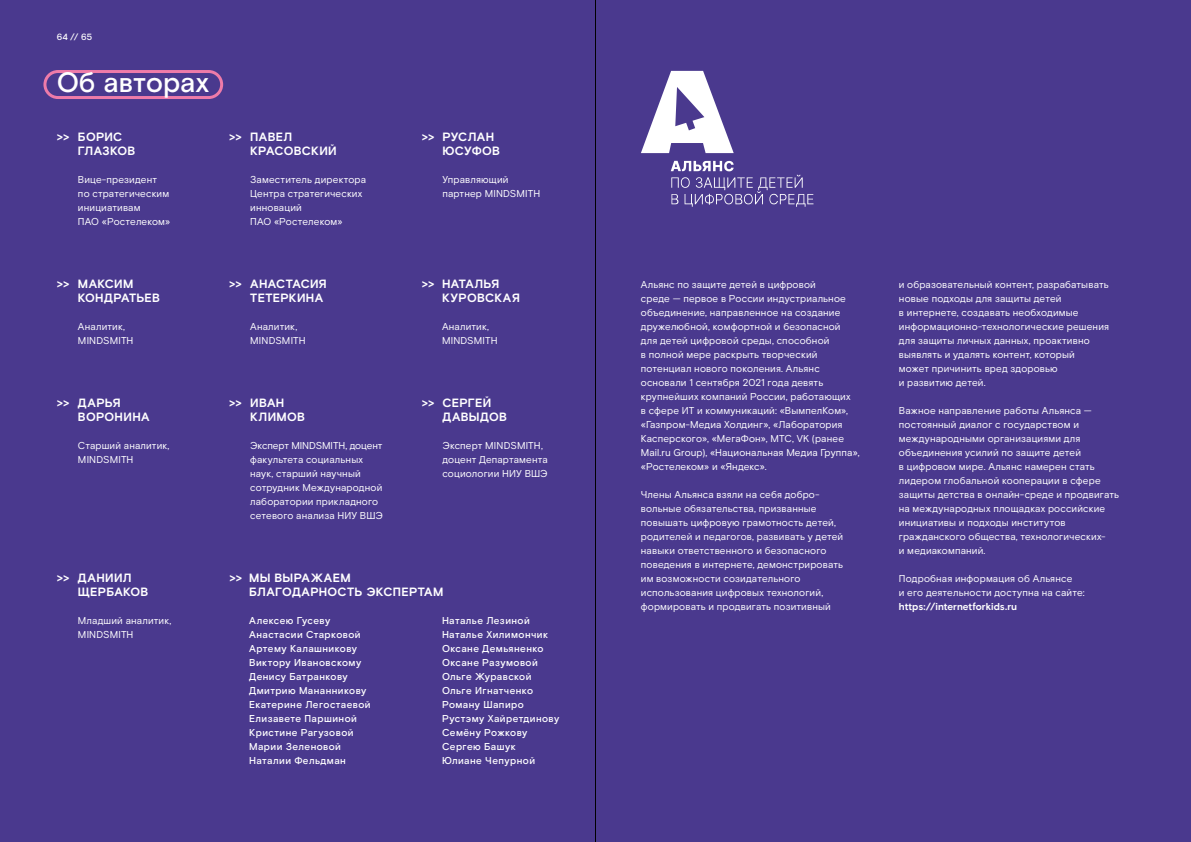
<style>
.page{position:relative;width:1191px;height:842px;background:#4a398e}
.page>*{position:absolute;margin:0;border:0;box-sizing:border-box;transform-origin:0 0}
.t1{font:500 28px "Rostelecom Basis";color:#fff}
.t2{font:700 12px/14px "Rostelecom Basis";letter-spacing:.025em;color:#fff}
.t3{font:10px/14px "Rostelecom Basis";letter-spacing:.015em;color:#fff}
.t4{font:500 10px/14px "Rostelecom Basis";letter-spacing:.045em;color:#fff}
.t5{font:700 10px "Rostelecom Basis";color:#fff}
.t6{font:500 9px "Rostelecom Basis";color:#fff}
</style>
<div class="page">
<div style="left:43px;top:70px;width:180px;height:29px;border:3px solid #ee7ba9;border-radius:13px"></div>
<hr style="left:595px;top:0;width:1px;height:842px;background:#000">
<svg style="left:641px;top:71px;width:92px;height:82px"></svg>
<svg style="left:670px;top:161px;width:143px;height:46px"></svg>
<p class="t6" style="left:57px;top:32px;width:37px">64 // 65</p>
<h1 class="t1" style="left:57px;top:66px;width:154px">Об авторах</h1>
<p class="t2" style="left:78px;top:130px;width:59px">БОРИС<br>ГЛАЗКОВ</p>
<p class="t3" style="left:78px;top:173px;width:94px">Вице-президент по стратегическим инициативам<br>ПАО «Ростелеком»</p>
<p class="t2" style="left:250px;top:130px;width:88px">ПАВЕЛ<br>КРАСОВСКИЙ</p>
<p class="t3" style="left:250px;top:173px;width:117px">Заместитель директора<br>Центра стратегических инноваций<br>ПАО «Ростелеком»</p>
<p class="t2" style="left:57px;top:130px;width:14px">&gt;&gt;</p>
<p class="t2" style="left:229px;top:130px;width:14px">&gt;&gt;</p>
<p class="t2" style="left:422px;top:130px;width:14px">&gt;&gt;</p>
<p class="t2" style="left:442px;top:130px;width:59px">РУСЛАН<br>ЮСУФОВ</p>
<p class="t3" style="left:442px;top:173px;width:99px">Управляющий партнер MINDSMITH</p>
<p class="t2" style="left:78px;top:277px;width:84px">МАКСИМ<br>КОНДРАТЬЕВ</p>
<p class="t3" style="left:78px;top:320px;width:57px">Аналитик,<br>MINDSMITH</p>
<p class="t2" style="left:250px;top:277px;width:78px">АНАСТАСИЯ<br>ТЕТЕРКИНА</p>
<p class="t3" style="left:250px;top:320px;width:57px">Аналитик,<br>MINDSMITH</p>
<p class="t2" style="left:57px;top:277px;width:14px">&gt;&gt;</p>
<p class="t2" style="left:229px;top:277px;width:14px">&gt;&gt;</p>
<p class="t2" style="left:422px;top:277px;width:14px">&gt;&gt;</p>
<p class="t2" style="left:442px;top:277px;width:79px">НАТАЛЬЯ<br>КУРОВСКАЯ</p>
<p class="t3" style="left:442px;top:320px;width:57px">Аналитик,<br>MINDSMITH</p>
<p class="t2" style="left:250px;top:396px;width:56px">ИВАН<br>КЛИМОВ</p>
<p class="t3" style="left:250px;top:439px;width:134px">Эксперт MINDSMITH, доцент факультета социальных наук, старший научный сотрудник Международной лаборатории прикладного сетевого анализа НИУ ВШЭ</p>
<p class="t2" style="left:78px;top:396px;width:73px">ДАРЬЯ<br>ВОРОНИНА</p>
<p class="t3" style="left:78px;top:439px;width:93px">Старший аналитик,<br>MINDSMITH</p>
<p class="t2" style="left:57px;top:396px;width:14px">&gt;&gt;</p>
<p class="t2" style="left:229px;top:396px;width:14px">&gt;&gt;</p>
<p class="t2" style="left:422px;top:396px;width:14px">&gt;&gt;</p>
<p class="t2" style="left:442px;top:396px;width:66px">СЕРГЕЙ<br>ДАВЫДОВ</p>
<p class="t3" style="left:442px;top:439px;width:107px">Эксперт MINDSMITH, доцент Департамента социологии НИУ ВШЭ</p>
<p class="t2" style="left:57px;top:571px;width:14px">&gt;&gt;</p>
<p class="t2" style="left:249px;top:571px;width:196px">МЫ ВЫРАЖАЕМ<br>БЛАГОДАРНОСТЬ ЭКСПЕРТАМ</p>
<p class="t2" style="left:78px;top:571px;width:72px">ДАНИИЛ<br>ЩЕРБАКОВ</p>
<p class="t3" style="left:78px;top:614px;width:95px">Младший аналитик,<br>MINDSMITH</p>
<p class="t2" style="left:229px;top:571px;width:14px">&gt;&gt;</p>
<p class="t4" style="left:442px;top:614px;width:119px">Наталье Лезиной<br>Наталье Хилимончик<br>Оксане Демьяненко<br>Оксане Разумовой<br>Ольге Журавской<br>Ольге Игнатченко<br>Роману Шапиро<br>Рустэму Хайретдинову<br>Семёну Рожкову<br>Сергею Башук<br>Юлиане Чепурной</p>
<p class="t4" style="left:249px;top:614px;width:123px">Алексею Гусеву<br>Анастасии Старковой<br>Артему Калашникову<br>Виктору Ивановскому<br>Денису Батранкову<br>Дмитрию Мананникову<br>Екатерине Легостаевой<br>Елизавете Паршиной<br>Кристине Рагузовой<br>Марии Зеленовой<br>Наталии Фельдман</p>
<p class="t3" style="left:641px;top:278px;width:220px">Альянс по защите детей в цифровой<br>среде — первое в России индустриальное объединение, направленное на создание дружелюбной, комфортной и безопасной для детей цифровой среды, способной<br>в полной мере раскрыть творческий потенциал нового поколения. Альянс основали 1 сентября 2021 года девять крупнейших компаний России, работающих<br>в сфере ИТ и коммуникаций: «ВымпелКом», «Газпром-Медиа Холдинг», «Лаборатория Касперского», «МегаФон», МТС, VK (ранее Mail.ru Group), «Национальная Медиа Группа», «Ростелеком» и «Яндекс».</p>
<p class="t3" style="left:641px;top:488px;width:204px">Члены Альянса взяли на себя добро&shy;вольные обязательства, призванные повышать цифровую грамотность детей, родителей и педагогов, развивать у детей навыки ответственного и безопасного поведения в интернете, демонстрировать им возможности созидательного использования цифровых технологий, формировать и продвигать позитивный</p>
<p class="t3" style="left:899px;top:278px;width:212px">и образовательный контент, разрабатывать новые подходы для защиты детей<br>в интернете, создавать необходимые информационно-технологические решения для защиты личных данных, проактивно выявлять и удалять контент, который<br>может причинить вред здоровью<br>и развитию детей.</p>
<p class="t3" style="left:899px;top:404px;width:222px">Важное направление работы Альянса — постоянный диалог с государством и международными организациями для объединения усилий по защите детей<br>в цифровом мире. Альянс намерен стать лидером глобальной кооперации в сфере защиты детства в онлайн-среде и продвигать на международных площадках российские инициативы и подходы институтов гражданского общества, технологических-<br>и медиакомпаний.</p>
<p class="t3" style="left:899px;top:572px;width:187px">Подробная информация об Альянсе<br>и его деятельности доступна на сайте:</p>
<p class="t5" style="left:899px;top:601px;width:120px">https://internetforkids.ru</p>
</div>
